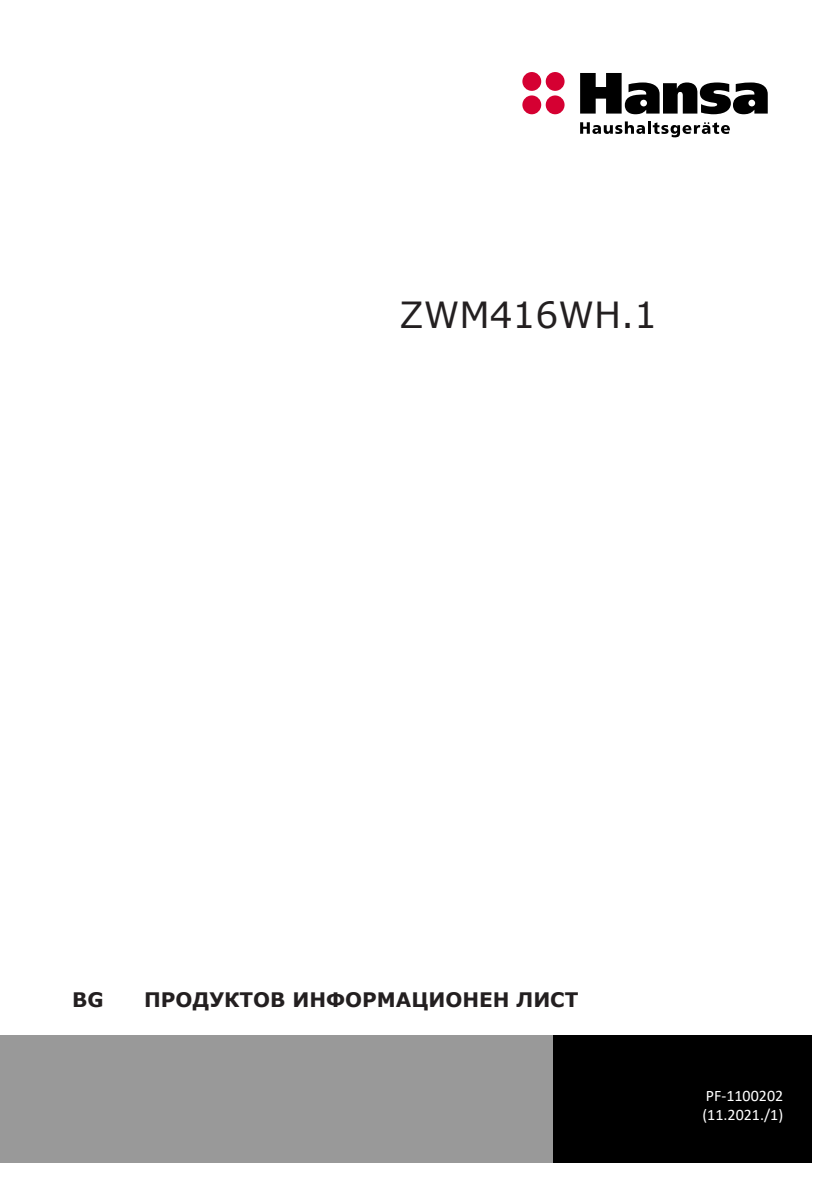
<style>
.page{position:relative;width:840px;height:1191px;background:#fff}
.page>*{position:absolute;margin:0;border:0;box-sizing:border-box;transform-origin:0 0}
.t1{font:36px "Verdana";color:#231f20}
.t2{font:700 20px "Verdana";color:#231f20}
.t3{font:16px "Calibri";color:#fff}
</style>
<div class="page">
<div style="left:0;top:1035px;width:553px;height:127px;background:#999"></div>
<div style="left:553px;top:1035px;width:258px;height:127px;background:#000"></div>
<div style="left:545px;top:72px;width:19px;height:19px;background:#d50032;border-radius:50%"></div>
<svg style="left:580px;top:73px;width:187px;height:41px"></svg>
<svg style="left:580px;top:121px;width:149px;height:16px"></svg>
<div style="left:522px;top:72px;width:19px;height:19px;background:#d50032;border-radius:50%"></div>
<div style="left:522px;top:95px;width:19px;height:19px;background:#d50032;border-radius:50%"></div>
<div style="left:545px;top:95px;width:19px;height:19px;background:#d50032;border-radius:50%"></div>
<p class="t1" style="left:399px;top:290px;width:259px">ZWM416WH.1</p>
<p class="t2" style="left:72px;top:986px;width:33px">BG</p>
<p class="t2" style="left:144px;top:986px;width:435px">ПРОДУКТОВ ИНФОРМАЦИОНЕН ЛИСТ</p>
<p class="t3" style="left:705px;top:1084px;width:79px">PF-1100202</p>
<p class="t3" style="left:702px;top:1103px;width:82px">(11.2021./1)</p>
</div>
